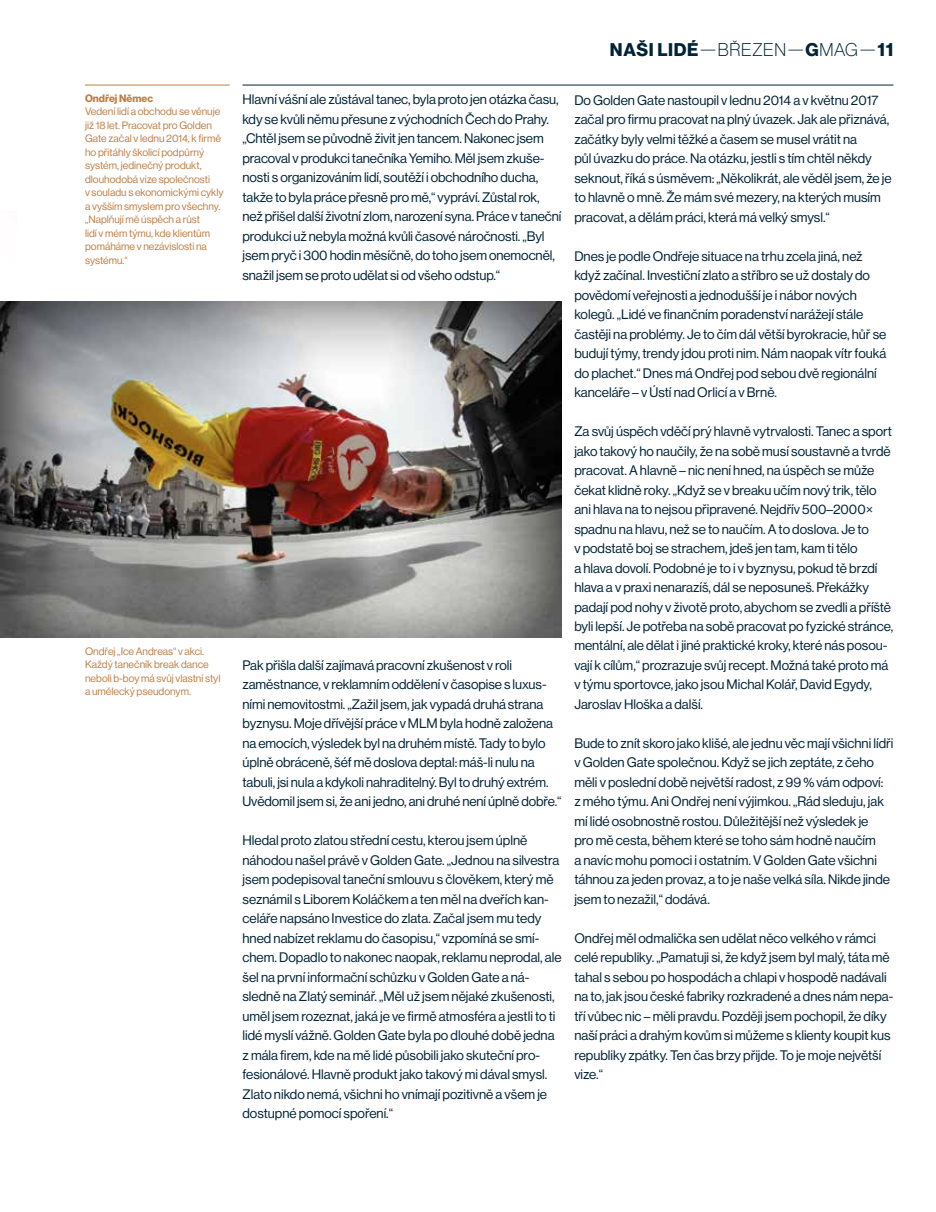
<style>
.page{position:relative;width:936px;height:1212px;background:#fff}
.page>*{position:absolute;margin:0;border:0;box-sizing:border-box;transform-origin:0 0}
.t1{font:18px "N Haas Grotesk DS Pro 35 X Lt";letter-spacing:.035em;color:#002337}
.t2{font:13.5px/19.5px "N Haas Grotesk DS Pro 55 Rg";color:#002337}
.t3{font:10.5px/13.5px "N Haas Grotesk DS Pro 55 Rg";color:#be7e44}
.t4{font:10.5px "N Haas Grotesk DS Pro 75 Bd";color:#be7e44}
.s1{font-family:"N Haas Grotesk DS Pro 75 Bd"}
</style>
<div class="page">
<hr style="left:242px;top:85px;width:651px;height:1px;background:#002337">
<img style="left:0;top:302px;width:561px;height:336px">
<hr style="left:85px;top:85px;width:145px;height:1px;background:#be7e44">
<p class="t4" style="left:85px;top:92px;width:70px">Ondřej Němec</p>
<p class="t3" style="left:85px;top:105px;width:140px">Vedení lidí a obchodu se věnuje již 18 let. Pracovat pro Golden<br>Gate začal v lednu 2014, k firmě ho přitáhly školicí podpůrný systém, jedinečný produkt, dlouhodobá vize společnosti<br>v souladu s ekonomickými cykly a vyšším smyslem pro všechny. „Naplňují mě úspěch a růst<br>lidí v mém týmu, kde klientům pomáháme v nezávislosti na systému.“</p>
<p class="t3" style="left:85px;top:644px;width:137px">Ondřej „Ice Andreas“ v akci.<br>Každý tanečník break dance neboli b-boy má svůj vlastní styl a umělecký pseudonym.</p>
<p class="t2" style="left:242px;top:90px;width:320px">Hlavní vášní ale zůstával tanec, byla proto jen otázka času, kdy se kvůli němu přesune z východních Čech do Prahy. „Chtěl jsem se původně živit jen tancem. Nakonec jsem pracoval v produkci tanečníka Yemiho. Měl jsem zkuše&shy;nosti s organizováním lidí, soutěží i obchodního ducha, takže to byla práce přesně pro mě,“ vypráví. Zůstal rok, než přišel další životní zlom, narození syna. Práce v taneční produkci už nebyla možná kvůli časové náročnosti. „Byl jsem pryč i 300 hodin měsíčně, do toho jsem onemocněl, snažil jsem se proto udělat si od všeho odstup.“</p>
<p class="t2" style="left:242px;top:655px;width:320px">Pak přišla další zajímavá pracovní zkušenost v roli zaměstnance, v reklamním oddělení v časopise s luxus&shy;ními nemovitostmi. „Zažil jsem, jak vypadá druhá strana byznysu. Moje dřívější práce v MLM byla hodně založena na emocích, výsledek byl na druhém místě. Tady to bylo úplně obráceně, šéf mě doslova deptal: máš-li nulu na tabuli, jsi nula a kdykoli nahraditelný. Byl to druhý extrém.<br>Uvědomil jsem si, že ani jedno, ani druhé není úplně dobře.“</p>
<p class="t2" style="left:242px;top:831px;width:320px">Hledal proto zlatou střední cestu, kterou jsem úplně náhodou našel právě v Golden Gate. „Jednou na silvestra jsem podepisoval taneční smlouvu s člověkem, který mě seznámil s Liborem Koláčkem a ten měl na dveřích kan&shy;celáře napsáno Investice do zlata. Začal jsem mu tedy hned nabízet reklamu do časopisu,“ vzpomíná se smí&shy;chem. Dopadlo to nakonec naopak, reklamu neprodal, ale šel na první informační schůzku v Golden Gate a ná&shy;sledně na Zlatý seminář. „Měl už jsem nějaké zkušenosti, uměl jsem rozeznat, jaká je ve firmě atmosféra a jestli to ti lidé myslí vážně. Golden Gate byla po dlouhé době jedna z mála firem, kde na mě lidé působili jako skuteční pro&shy;fesionálové. Hlavně produkt jako takový mi dával smysl.<br>Zlato nikdo nemá, všichni ho vnímají pozitivně a všem je dostupné pomocí spoření.“</p>
<h1 class="t1" style="left:610px;top:40px;width:285px"><span class="s1">NAŠI LIDÉ</span>—BŘEZEN—<span class="s1">G</span>MAG—<span class="s1">11</span></h1>
<p class="t2" style="left:574px;top:90px;width:319px">Do Golden Gate nastoupil v lednu 2014 a v květnu 2017 začal pro firmu pracovat na plný úvazek. Jak ale přiznává, začátky byly velmi těžké a časem se musel vrátit na<br>půl úvazku do práce. Na otázku, jestli s tím chtěl někdy seknout, říká s úsměvem: „Několikrát, ale věděl jsem, že je to hlavně o mně. Že mám své mezery, na kterých musím pracovat, a dělám práci, která má velký smysl.“</p>
<p class="t2" style="left:574px;top:246px;width:313px">Dnes je podle Ondřeje situace na trhu zcela jiná, než když začínal. Investiční zlato a stříbro se už dostaly do povědomí veřejnosti a jednodušší je i nábor nových kolegů. „Lidé ve finančním poradenství narážejí stále častěji na problémy. Je to čím dál větší byrokracie, hůř se budují týmy, trendy jdou proti nim. Nám naopak vítr fouká do plachet.“ Dnes má Ondřej pod sebou dvě regionální kanceláře – v Ústí nad Orlicí a v Brně.</p>
<p class="t2" style="left:574px;top:422px;width:320px">Za svůj úspěch vděčí prý hlavně vytrvalosti. Tanec a sport jako takový ho naučily, že na sobě musí soustavně a tvrdě pracovat. A hlavně – nic není hned, na úspěch se může čekat klidně roky. „Když se v breaku učím nový trik, tělo ani hlava na to nejsou připravené. Nejdřív 500–2000× spadnu na hlavu, než se to naučím. A to doslova. Je to<br>v podstatě boj se strachem, jdeš jen tam, kam ti tělo<br>a hlava dovolí. Podobné je to i v byznysu, pokud tě brzdí hlava a v praxi nenarazíš, dál se neposuneš. Překážky padají pod nohy v životě proto, abychom se zvedli a příště byli lepší. Je potřeba na sobě pracovat po fyzické stránce, mentální, ale dělat i jiné praktické kroky, které nás posou&shy;vají k cílům,“ prozrazuje svůj recept. Možná také proto má v týmu sportovce, jako jsou Michal Kolář, David Egydy, Jaroslav Hloška a další.</p>
<p class="t2" style="left:574px;top:733px;width:320px">Bude to znít skoro jako klišé, ale jednu věc mají všichni lídři v Golden Gate společnou. Když se jich zeptáte, z čeho měli v poslední době největší radost, z 99 % vám odpoví:<br>z mého týmu. Ani Ondřej není výjimkou. „Rád sleduju, jak mí lidé osobnostně rostou. Důležitější než výsledek je<br>pro mě cesta, během které se toho sám hodně naučím<br>a navíc mohu pomoci i ostatním. V Golden Gate všichni táhnou za jeden provaz, a to je naše velká síla. Nikde jinde jsem to nezažil,“ dodává.</p>
<p class="t2" style="left:574px;top:928px;width:320px">Ondřej měl odmalička sen udělat něco velkého v rámci celé republiky. „Pamatuji si, že když jsem byl malý, táta mě tahal s sebou po hospodách a chlapi v hospodě nadávali na to, jak jsou české fabriky rozkradené a dnes nám nepa&shy;tří vůbec nic – měli pravdu. Později jsem pochopil, že díky naší práci a drahým kovům si můžeme s klienty koupit kus republiky zpátky. Ten čas brzy přijde. To je moje největší vize.“</p>
</div>
